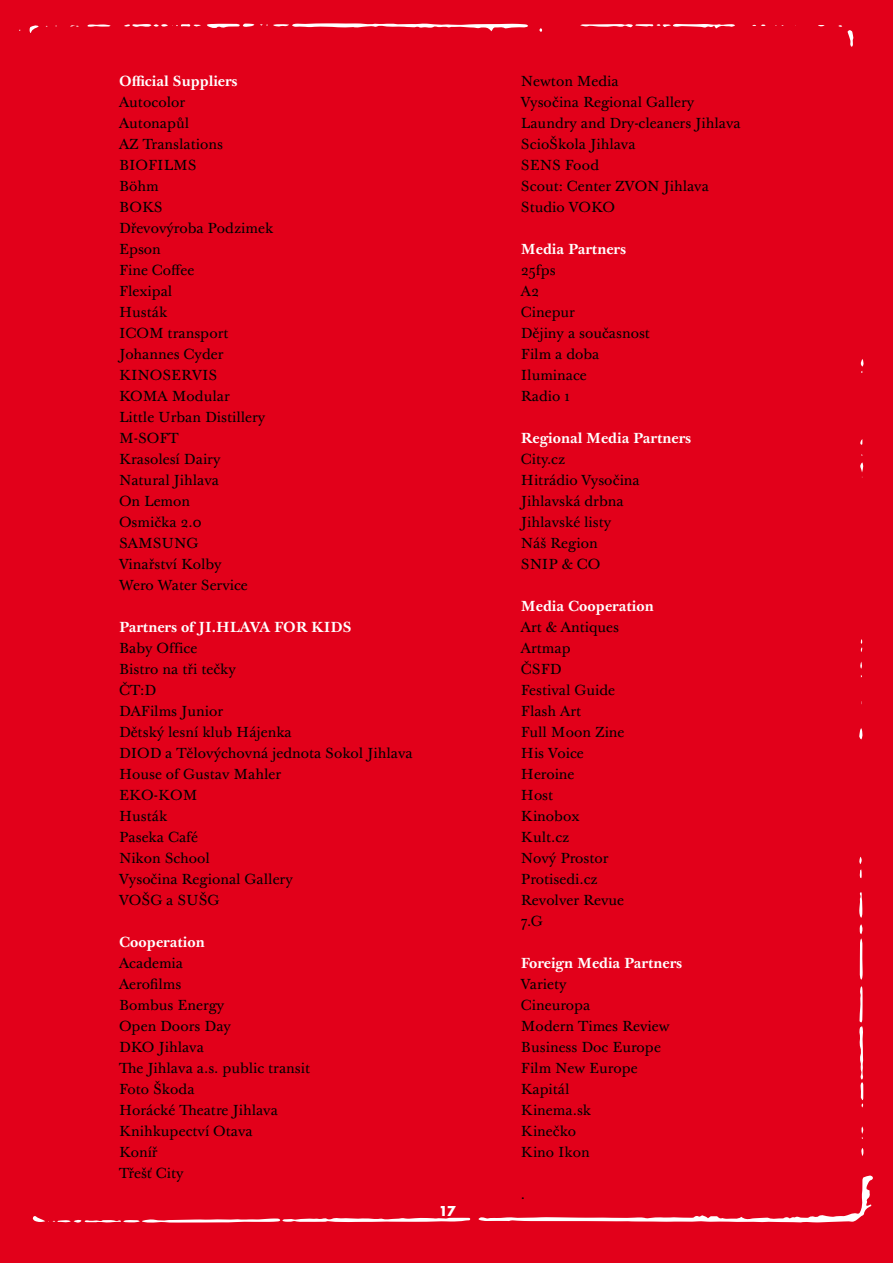
<style>
.page{position:relative;width:893px;height:1263px;background:#e2001a}
.page>*{position:absolute;margin:0;border:0;box-sizing:border-box;transform-origin:0 0}
.t1{font:700 15px "Futiglau Odstupnovana";color:#fff}
.t2{font:14.25px "Baskerville Ten Pro";color:#000}
.t3{font:700 14.25px/21px "Baskerville Ten Pro";color:#fff}
.s1{font-weight:400;color:#000}
</style>
<div class="page">
<svg style="left:88px;top:24px;width:23px;height:3px"></svg>
<svg style="left:29px;top:24px;width:10px;height:9px"></svg>
<svg style="left:207px;top:24px;width:47px;height:4px"></svg>
<svg style="left:818px;top:25px;width:7px;height:2px"></svg>
<svg style="left:539px;top:28px;width:3px;height:4px"></svg>
<svg style="left:580px;top:24px;width:155px;height:4px"></svg>
<svg style="left:838px;top:25px;width:15px;height:22px"></svg>
<svg style="left:752px;top:24px;width:14px;height:2px"></svg>
<svg style="left:260px;top:23px;width:268px;height:8px"></svg>
<svg style="left:70px;top:25px;width:9px;height:2px"></svg>
<svg style="left:124px;top:24px;width:77px;height:3px"></svg>
<svg style="left:478px;top:1175px;width:395px;height:47px;background:#e4182f"></svg>
<svg style="left:859px;top:892px;width:3px;height:26px"></svg>
<svg style="left:859px;top:728px;width:4px;height:11px"></svg>
<svg style="left:859px;top:924px;width:4px;height:56px"></svg>
<svg style="left:861px;top:1148px;width:3px;height:8px"></svg>
<svg style="left:859px;top:857px;width:3px;height:21px"></svg>
<svg style="left:860px;top:439px;width:2px;height:6px"></svg>
<svg style="left:859px;top:661px;width:4px;height:8px"></svg>
<svg style="left:860px;top:639px;width:3px;height:13px"></svg>
<svg style="left:859px;top:986px;width:4px;height:121px"></svg>
<svg style="left:860px;top:359px;width:4px;height:14px"></svg>
<svg style="left:861px;top:1126px;width:3px;height:13px"></svg>
<svg style="left:860px;top:462px;width:4px;height:16px"></svg>
<svg style="left:33px;top:1216px;width:437px;height:7px"></svg>
<p class="t3" style="left:119px;top:71px;width:120px">Official Suppliers<br><span class="s1">Autocolor</span></p>
<p class="t2" style="left:119px;top:114px;width:72px">Autonapůl</p>
<p class="t2" style="left:119px;top:135px;width:105px">AZ Translations</p>
<p class="t2" style="left:119px;top:156px;width:79px">BIOFILMS</p>
<p class="t2" style="left:119px;top:177px;width:41px">Böhm</p>
<p class="t2" style="left:119px;top:198px;width:45px">BOKS</p>
<p class="t2" style="left:119px;top:219px;width:156px">Dřevovýroba Podzimek</p>
<p class="t2" style="left:119px;top:240px;width:43px">Epson</p>
<p class="t2" style="left:119px;top:261px;width:77px">Fine Coffee</p>
<p class="t2" style="left:119px;top:282px;width:55px">Flexipal</p>
<p class="t2" style="left:119px;top:303px;width:50px">Husták</p>
<p class="t2" style="left:119px;top:324px;width:111px">ICOM transport</p>
<p class="t2" style="left:119px;top:345px;width:106px">Johannes Cyder</p>
<p class="t2" style="left:119px;top:366px;width:100px">KINOSERVIS</p>
<p class="t2" style="left:119px;top:387px;width:112px">KOMA Modular</p>
<p class="t2" style="left:119px;top:408px;width:148px">Little Urban Distillery</p>
<p class="t2" style="left:119px;top:429px;width:61px">M-SOFT</p>
<p class="t2" style="left:119px;top:450px;width:103px">Krasolesí Dairy</p>
<p class="t2" style="left:119px;top:471px;width:102px">Natural Jihlava</p>
<p class="t2" style="left:119px;top:492px;width:73px">On Lemon</p>
<p class="t2" style="left:119px;top:513px;width:84px">Osmička 2.0</p>
<p class="t2" style="left:119px;top:534px;width:81px">SAMSUNG</p>
<p class="t2" style="left:119px;top:555px;width:104px">Vinařství Kolby</p>
<p class="t2" style="left:119px;top:576px;width:130px">Wero Water Service</p>
<p class="t3" style="left:119px;top:617px;width:234px">Partners of JI.HLAVA FOR KIDS</p>
<p class="t2" style="left:119px;top:639px;width:80px">Baby Office</p>
<p class="t2" style="left:119px;top:660px;width:118px">Bistro na tři tečky</p>
<p class="t2" style="left:119px;top:681px;width:39px">ČT:D</p>
<p class="t2" style="left:119px;top:702px;width:106px">DAFilms Junior</p>
<p class="t2" style="left:119px;top:723px;width:174px">Dětský lesní klub Hájenka</p>
<p class="t2" style="left:119px;top:744px;width:295px">DIOD a Tělovýchovná jednota Sokol Jihlava</p>
<p class="t2" style="left:119px;top:765px;width:164px">House of Gustav Mahler</p>
<p class="t2" style="left:119px;top:786px;width:80px">EKO-KOM</p>
<p class="t2" style="left:119px;top:807px;width:50px">Husták</p>
<p class="t2" style="left:119px;top:828px;width:81px">Paseka Café</p>
<p class="t2" style="left:119px;top:849px;width:92px">Nikon School</p>
<p class="t2" style="left:119px;top:870px;width:175px">Vysočina Regional Gallery</p>
<p class="t2" style="left:119px;top:891px;width:102px">VOŠG a SUŠG</p>
<p class="t3" style="left:119px;top:932px;width:87px">Cooperation<br><span class="s1">Academia</span></p>
<p class="t2" style="left:119px;top:975px;width:64px">Aerofilms</p>
<p class="t2" style="left:119px;top:996px;width:107px">Bombus Energy</p>
<p class="t2" style="left:119px;top:1017px;width:114px">Open Doors Day</p>
<p class="t2" style="left:119px;top:1038px;width:86px">DKO Jihlava</p>
<p class="t2" style="left:119px;top:1059px;width:193px">The Jihlava a.s. public transit</p>
<p class="t2" style="left:119px;top:1080px;width:77px">Foto Škoda</p>
<p class="t2" style="left:119px;top:1101px;width:160px">Horácké Theatre Jihlava</p>
<p class="t2" style="left:119px;top:1122px;width:135px">Knihkupectví Otava</p>
<p class="t2" style="left:119px;top:1143px;width:40px">Koníř</p>
<p class="t2" style="left:119px;top:1164px;width:66px">Třešť City</p>
<p class="t1" style="left:439px;top:1202px;width:18px">17</p>
<p class="t2" style="left:521px;top:72px;width:99px">Newton Media</p>
<p class="t2" style="left:521px;top:93px;width:175px">Vysočina Regional Gallery</p>
<p class="t2" style="left:521px;top:114px;width:221px">Laundry and Dry-cleaners Jihlava</p>
<p class="t2" style="left:521px;top:135px;width:116px">ScioŠkola Jihlava</p>
<p class="t2" style="left:521px;top:156px;width:80px">SENS Food</p>
<p class="t2" style="left:521px;top:177px;width:190px">Scout: Center ZVON Jihlava</p>
<p class="t2" style="left:521px;top:198px;width:96px">Studio VOKO</p>
<p class="t3" style="left:521px;top:239px;width:107px">Media Partners<br><span class="s1">25fps</span></p>
<p class="t2" style="left:521px;top:282px;width:20px">A2</p>
<p class="t2" style="left:521px;top:303px;width:56px">Cinepur</p>
<p class="t2" style="left:521px;top:324px;width:131px">Dějiny a současnost</p>
<p class="t2" style="left:521px;top:345px;width:80px">Film a doba</p>
<p class="t2" style="left:521px;top:366px;width:67px">Iluminace</p>
<p class="t2" style="left:521px;top:387px;width:50px">Radio 1</p>
<p class="t3" style="left:521px;top:428px;width:172px">Regional Media Partners<br><span class="s1">City.cz</span></p>
<p class="t2" style="left:521px;top:471px;width:120px">Hitrádio Vysočina</p>
<p class="t2" style="left:521px;top:492px;width:104px">Jihlavská drbna</p>
<p class="t2" style="left:521px;top:513px;width:92px">Jihlavské listy</p>
<p class="t2" style="left:521px;top:534px;width:78px">Náš Region</p>
<p class="t2" style="left:521px;top:555px;width:81px">SNIP &amp; CO</p>
<p class="t3" style="left:521px;top:596px;width:134px">Media Cooperation<br><span class="s1">Art &amp; Antiques</span></p>
<p class="t2" style="left:521px;top:639px;width:51px">Artmap</p>
<p class="t2" style="left:521px;top:660px;width:42px">ČSFD</p>
<p class="t2" style="left:521px;top:681px;width:96px">Festival Guide</p>
<p class="t2" style="left:521px;top:702px;width:62px">Flash Art</p>
<p class="t2" style="left:521px;top:723px;width:105px">Full Moon Zine</p>
<p class="t2" style="left:521px;top:744px;width:64px">His Voice</p>
<p class="t2" style="left:521px;top:765px;width:55px">Heroine</p>
<p class="t2" style="left:521px;top:786px;width:34px">Host</p>
<p class="t2" style="left:521px;top:807px;width:60px">Kinobox</p>
<p class="t2" style="left:521px;top:828px;width:50px">Kult.cz</p>
<p class="t2" style="left:521px;top:849px;width:89px">Nový Prostor</p>
<p class="t2" style="left:521px;top:870px;width:78px">Protisedi.cz</p>
<p class="t2" style="left:521px;top:891px;width:105px">Revolver Revue</p>
<p class="t2" style="left:521px;top:912px;width:24px">7.G</p>
<p class="t3" style="left:521px;top:953px;width:163px">Foreign Media Partners<br><span class="s1">Variety</span></p>
<p class="t2" style="left:521px;top:996px;width:71px">Cineuropa</p>
<p class="t2" style="left:521px;top:1017px;width:150px">Modern Times Review</p>
<p class="t2" style="left:521px;top:1038px;width:142px">Business Doc Europe</p>
<p class="t2" style="left:521px;top:1059px;width:118px">Film New Europe</p>
<p class="t2" style="left:521px;top:1080px;width:50px">Kapitál</p>
<p class="t2" style="left:521px;top:1101px;width:72px">Kinema.sk</p>
<p class="t2" style="left:521px;top:1122px;width:57px">Kinečko</p>
<p class="t2" style="left:521px;top:1143px;width:70px">Kino Ikon</p>
<p class="t2" style="left:521px;top:1185px;width:6px">.</p>
</div>
